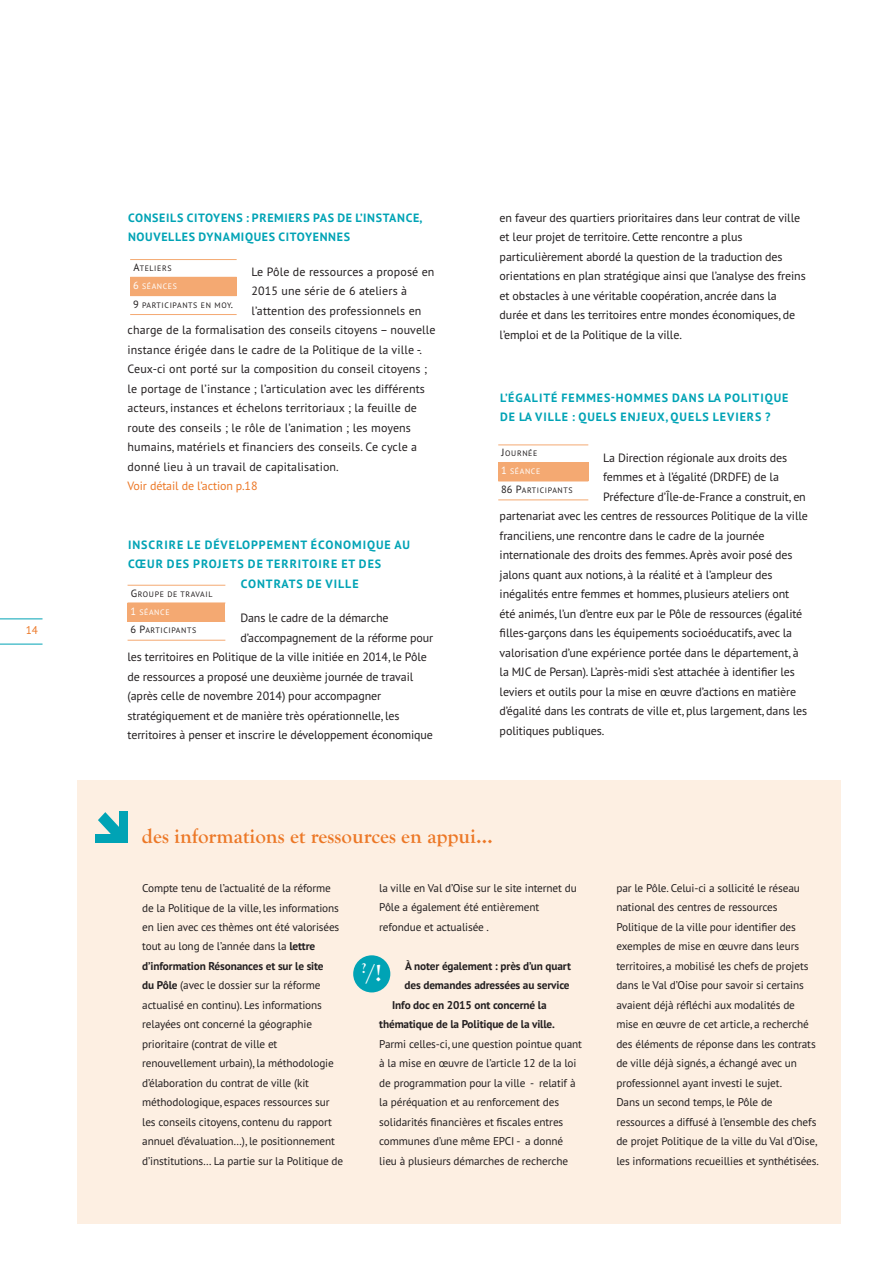
<style>
.page{position:relative;width:893px;height:1263px;background:#fff}
.page>*{position:absolute;margin:0;border:0;box-sizing:border-box;transform-origin:0 0}
.t1{font:700 24px "Goudy Old Style T";color:#fff}
.t2{font:700 21px "Goudy Old Style T";color:#ec7827}
.t3{font:12px/19.5px "PT Sans";letter-spacing:-.01em;color:#231f20}
.t4{font:12px "PT Sans";letter-spacing:.01em;color:#231f20}
.t5{font:700 12px/19.5px "PT Sans";letter-spacing:.08em;color:#00a3b5}
.t6{font:700 12px/19.5px "PT Sans";letter-spacing:.055em;color:#00a3b5}
.t7{font:12px "PT Sans";letter-spacing:-.01em;color:#ec7827}
.t8{font:11.25px/19.5px "PT Sans";letter-spacing:-.01em;color:#231f20}
.t9{font:700 11.25px "PT Sans";letter-spacing:-.01em;color:#231f20}
.t10{font:11.25px "PT Sans";color:#ec7827}
.t11{font:7.8px "PT Sans";letter-spacing:.08em;color:#231f20}
.t12{font:7.8px "PT Sans";letter-spacing:.08em;color:#fff}
.s1{font-size:10.5px}
.s2{font-weight:700}
</style>
<div class="page">
<div style="left:128px;top:603px;width:97px;height:18px;background:#f4a972"></div>
<hr style="left:128px;top:585px;width:97px;height:1px;background:#f4a972">
<hr style="left:128px;top:621px;width:97px;height:1px;background:#f4a972">
<hr style="left:128px;top:640px;width:97px;height:1px;background:#f4a972">
<div style="left:130px;top:277px;width:107px;height:19px;background:#f4a972"></div>
<hr style="left:130px;top:259px;width:107px;height:1px;background:#f4a972">
<hr style="left:130px;top:314px;width:107px;height:1px;background:#f4a972">
<div style="left:77px;top:780px;width:764px;height:443px;background:#fdefe2"></div>
<svg style="left:98px;top:812px;width:21px;height:22px"></svg>
<div style="left:95px;top:834px;width:30px;height:9px;background:#00a3b5"></div>
<div style="left:119px;top:811px;width:8px;height:32px;background:#00a3b5"></div>
<hr style="left:0;top:619px;width:43px;height:1px;background:#00a3b5">
<hr style="left:0;top:644px;width:43px;height:1px;background:#00a3b5">
<div style="left:498px;top:463px;width:90px;height:18px;background:#f4a972"></div>
<hr style="left:498px;top:445px;width:90px;height:1px;background:#f4a972">
<hr style="left:498px;top:462px;width:90px;height:1px;background:#f4a972">
<hr style="left:498px;top:481px;width:90px;height:1px;background:#f4a972">
<hr style="left:498px;top:500px;width:90px;height:1px;background:#f4a972">
<div style="left:353px;top:955px;width:37px;height:37px;background:#00a3b5;border-radius:50%"></div>
<p class="t10" style="left:26px;top:623px;width:14px">14</p>
<p class="t6" style="left:128px;top:207px;width:296px">CONSEILS CITOYENS : PREMIERS PAS DE L’INSTANCE,<br>NOUVELLES DYNAMIQUES CITOYENNES</p>
<p class="t4" style="left:252px;top:264px;width:184px">Le Pôle de ressources a proposé en</p>
<p class="t4" style="left:252px;top:283px;width:157px">2015 une série de 6 ateliers à</p>
<p class="t4" style="left:252px;top:303px;width:171px">l’attention des professionnels en</p>
<p class="t4" style="left:128px;top:322px;width:310px">charge de la formalisation des conseils citoyens – nouvelle</p>
<p class="t4" style="left:128px;top:342px;width:296px">instance érigée dans le cadre de la Politique de la ville -.</p>
<p class="t4" style="left:128px;top:361px;width:301px">Ceux-ci ont porté sur la composition du conseil citoyens ;</p>
<p class="t4" style="left:128px;top:381px;width:299px">le portage de l’instance ; l’articulation avec les différents</p>
<p class="t4" style="left:128px;top:400px;width:291px">acteurs, instances et échelons territoriaux ; la feuille de</p>
<p class="t4" style="left:128px;top:420px;width:285px">route des conseils ; le rôle de l’animation ; les moyens</p>
<p class="t4" style="left:128px;top:439px;width:291px">humains, matériels et financiers des conseils. Ce cycle a</p>
<p class="t4" style="left:128px;top:459px;width:213px">donné lieu à un travail de capitalisation.</p>
<p class="t7" style="left:128px;top:478px;width:131px">Voir détail de l’action p.18</p>
<p class="t11" style="left:133px;top:263px;width:40px"><span class="s1">A</span>TELIERS</p>
<p class="t12" style="left:133px;top:281px;width:45px"><span class="s1">6</span> SÉANCES</p>
<p class="t11" style="left:133px;top:300px;width:101px"><span class="s1">9</span> PARTICIPANTS EN MOY<span class="s1">.</span></p>
<p class="t5" style="left:128px;top:534px;width:284px">INSCRIRE LE DÉVELOPPEMENT ÉCONOMIQUE AU</p>
<p class="t5" style="left:128px;top:554px;width:255px">CŒUR DES PROJETS DE TERRITOIRE ET DES</p>
<p class="t5" style="left:241px;top:573px;width:119px">CONTRATS DE VILLE</p>
<p class="t3" style="left:240px;top:608px;width:150px">Dans le cadre de la démarche</p>
<p class="t3" style="left:240px;top:627px;width:194px">d’accompagnement de la réforme pour</p>
<p class="t3" style="left:128px;top:647px;width:301px">les territoires en Politique de la ville initiée en 2014, le Pôle</p>
<p class="t3" style="left:128px;top:666px;width:287px">de ressources a proposé une deuxième journée de travail</p>
<p class="t3" style="left:128px;top:686px;width:255px">(après celle de novembre 2014) pour accompagner</p>
<p class="t3" style="left:128px;top:705px;width:273px">stratégiquement et de manière très opérationnelle, les</p>
<p class="t3" style="left:128px;top:725px;width:307px">territoires à penser et inscrire le développement économique</p>
<p class="t11" style="left:131px;top:589px;width:83px"><span class="s1">G</span>ROUPE DE TRAVAIL</p>
<p class="t12" style="left:131px;top:607px;width:41px"><span class="s1">1</span> SÉANCE</p>
<p class="t11" style="left:131px;top:626px;width:67px"><span class="s1">6 P</span>ARTICIPANTS</p>
<p class="t3" style="left:500px;top:207px;width:308px">en faveur des quartiers prioritaires dans leur contrat de ville et leur projet de territoire. Cette rencontre a plus particulièrement abordé la question de la traduction des orientations en plan stratégique ainsi que l’analyse des freins et obstacles à une véritable coopération, ancrée dans la durée et dans les territoires entre mondes économiques, de l’emploi et de la Politique de la ville.</p>
<p class="t5" style="left:500px;top:387px;width:290px">L’ÉGALITÉ FEMMES-HOMMES DANS LA POLITIQUE<br>DE LA VILLE : QUELS ENJEUX, QUELS LEVIERS ?</p>
<p class="t3" style="left:603px;top:447px;width:185px">La Direction régionale aux droits des</p>
<p class="t3" style="left:603px;top:467px;width:177px">femmes et à l’égalité (DRDFE) de la</p>
<p class="t3" style="left:603px;top:486px;width:204px">Préfecture d’Île-de-France a construit, en</p>
<p class="t3" style="left:500px;top:506px;width:310px">partenariat avec les centres de ressources Politique de la ville</p>
<p class="t3" style="left:500px;top:525px;width:266px">franciliens, une rencontre dans le cadre de la journée</p>
<p class="t3" style="left:500px;top:545px;width:294px">internationale des droits des femmes. Après avoir posé des</p>
<p class="t3" style="left:500px;top:564px;width:274px">jalons quant aux notions, à la réalité et à l’ampleur des</p>
<p class="t3" style="left:500px;top:584px;width:291px">inégalités entre femmes et hommes, plusieurs ateliers ont</p>
<p class="t3" style="left:500px;top:603px;width:304px">été animés, l’un d’entre eux par le Pôle de ressources (égalité</p>
<p class="t3" style="left:500px;top:623px;width:294px">filles-garçons dans les équipements socioéducatifs, avec la</p>
<p class="t3" style="left:500px;top:642px;width:301px">valorisation d’une expérience portée dans le département, à</p>
<p class="t3" style="left:500px;top:662px;width:297px">la MJC de Persan). L’après-midi s’est attachée à identifier les</p>
<p class="t3" style="left:500px;top:681px;width:298px">leviers et outils pour la mise en œuvre d’actions en matière</p>
<p class="t3" style="left:500px;top:701px;width:309px">d’égalité dans les contrats de ville et, plus largement, dans les</p>
<p class="t3" style="left:500px;top:720px;width:106px">politiques publiques.</p>
<p class="t11" style="left:502px;top:449px;width:37px"><span class="s1">J</span>OURNÉE</p>
<p class="t12" style="left:501px;top:467px;width:41px"><span class="s1">1</span> SÉANCE</p>
<p class="t11" style="left:501px;top:485px;width:73px"><span class="s1">86 P</span>ARTICIPANTS</p>
<h2 class="t2" style="left:142px;top:824px;width:352px">des informations et ressources en appui…</h2>
<p class="t8" style="left:142px;top:878px;width:202px">Compte tenu de l’actualité de la réforme de la Politique de la ville, les informations en lien avec ces thèmes ont été valorisées tout au long de l’année dans la <span class="s2">lettre d’information Résonances et sur le site<br>du Pôle</span> (avec le dossier sur la réforme actualisé en continu). Les informations relayées ont concerné la géographie prioritaire (contrat de ville et renouvellement urbain), la méthodologie d’élaboration du contrat de ville (kit méthodologique, espaces ressources sur les conseils citoyens, contenu du rapport annuel d’évaluation…), le positionnement d’institutions… La partie sur la Politique de</p>
<p class="t8" style="left:379px;top:878px;width:199px">la ville en Val d’Oise sur le site internet du<br>Pôle a également été entièrement refondue et actualisée .</p>
<p class="t9" style="left:405px;top:958px;width:167px">À noter également : près d’un quart</p>
<p class="t9" style="left:404px;top:978px;width:167px">des demandes adressées au service</p>
<p class="t9" style="left:392px;top:997px;width:156px">Info doc en 2015 ont concerné la</p>
<p class="t9" style="left:379px;top:1017px;width:177px">thématique de la Politique de la ville.</p>
<p class="t8" style="left:379px;top:1034px;width:204px">Parmi celles-ci, une question pointue quant à la mise en œuvre de l’article 12 de la loi de programmation pour la ville - relatif à la péréquation et au renforcement des solidarités financières et fiscales entres communes d’une même EPCI - a donné lieu à plusieurs démarches de recherche</p>
<h1 class="t1" style="left:361px;top:959px;width:22px"><sup>?</sup>/!</h1>
<p class="t8" style="left:616px;top:878px;width:204px">par le Pôle. Celui-ci a sollicité le réseau national des centres de ressources Politique de la ville pour identifier des exemples de mise en œuvre dans leurs territoires, a mobilisé les chefs de projets dans le Val d’Oise pour savoir si certains avaient déjà réfléchi aux modalités de mise en œuvre de cet article, a recherché des éléments de réponse dans les contrats de ville déjà signés, a échangé avec un professionnel ayant investi le sujet.<br>Dans un second temps, le Pôle de ressources a diffusé à l’ensemble des chefs de projet Politique de la ville du Val d’Oise, les informations recueillies et synthétisées.</p>
</div>
